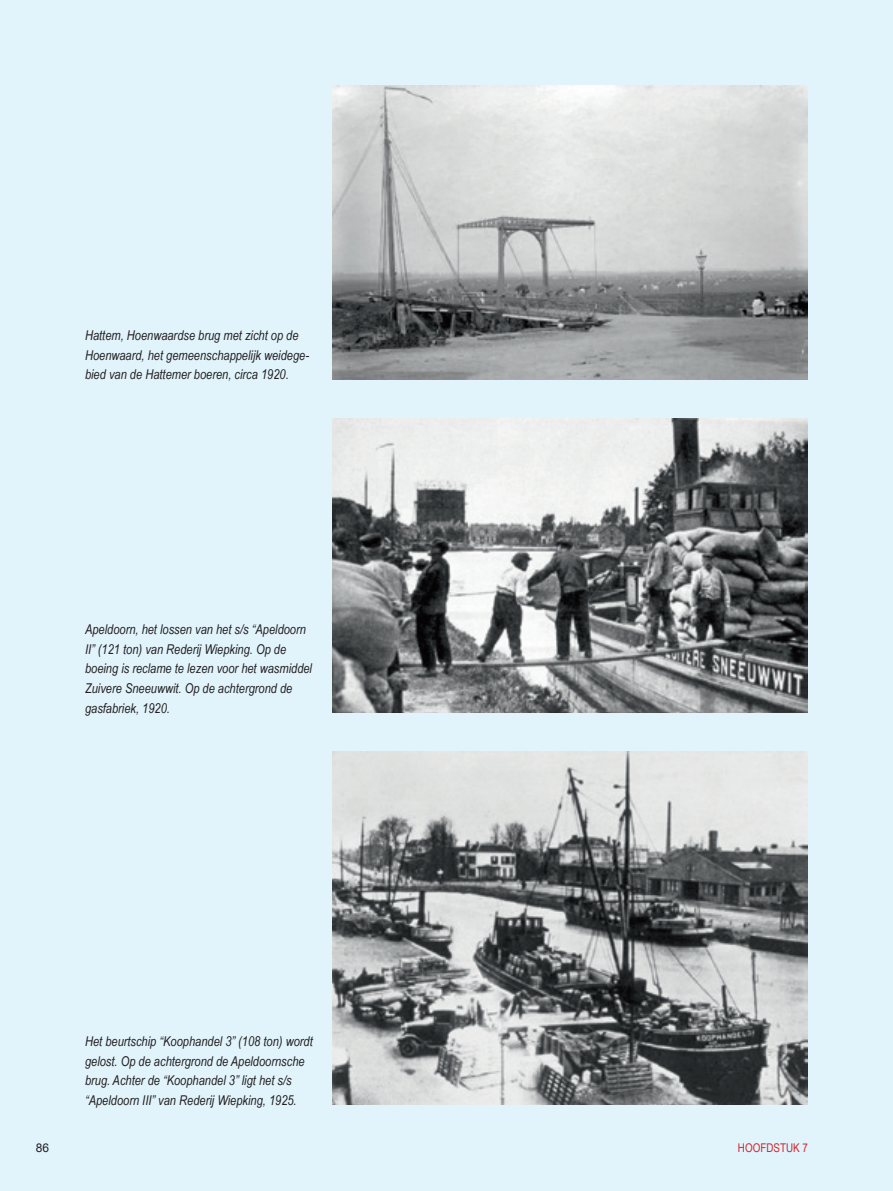
<style>
.page{position:relative;width:893px;height:1191px;background:#e1f4fc}
.page>*{position:absolute;margin:0;border:0;box-sizing:border-box;transform-origin:0 0}
.t1{font:italic 13.5px/19.6px "Arial Narrow";color:#231f20}
.t2{font:12px "Arial Narrow";color:#d1232a}
.t3{font:12px "Arial";color:#231f20}
</style>
<div class="page">
<img style="left:332px;top:85px;width:476px;height:294px">
<img style="left:332px;top:418px;width:476px;height:294px">
<img style="left:332px;top:752px;width:476px;height:353px">
<p class="t1" style="left:85px;top:325px;width:226px">Hattem, Hoenwaardse brug met zicht op de<br>Hoenwaard, het gemeenschappelijk weidege&shy;bied van de Hattemer boeren, circa 1920.</p>
<p class="t1" style="left:85px;top:619px;width:229px">Apeldoorn, het lossen van het s/s “Apeldoorn II” (121 ton) van Rederij Wiepking. Op de boeing is reclame te lezen voor het wasmiddel Zuivere Sneeuwwit. Op de achtergrond de gasfabriek, 1920.</p>
<p class="t3" style="left:36px;top:1140px;width:15px">86</p>
<p class="t1" style="left:85px;top:1031px;width:229px">Het beurtschip “Koophandel 3” (108 ton) wordt gelost. Op de achtergrond de Apeldoornsche brug. Achter de “Koophandel 3” ligt het s/s “Apeldoorn III” van Rederij Wiepking, 1925.</p>
<p class="t2" style="left:738px;top:1139px;width:71px">HOOFDSTUK 7</p>
</div>
